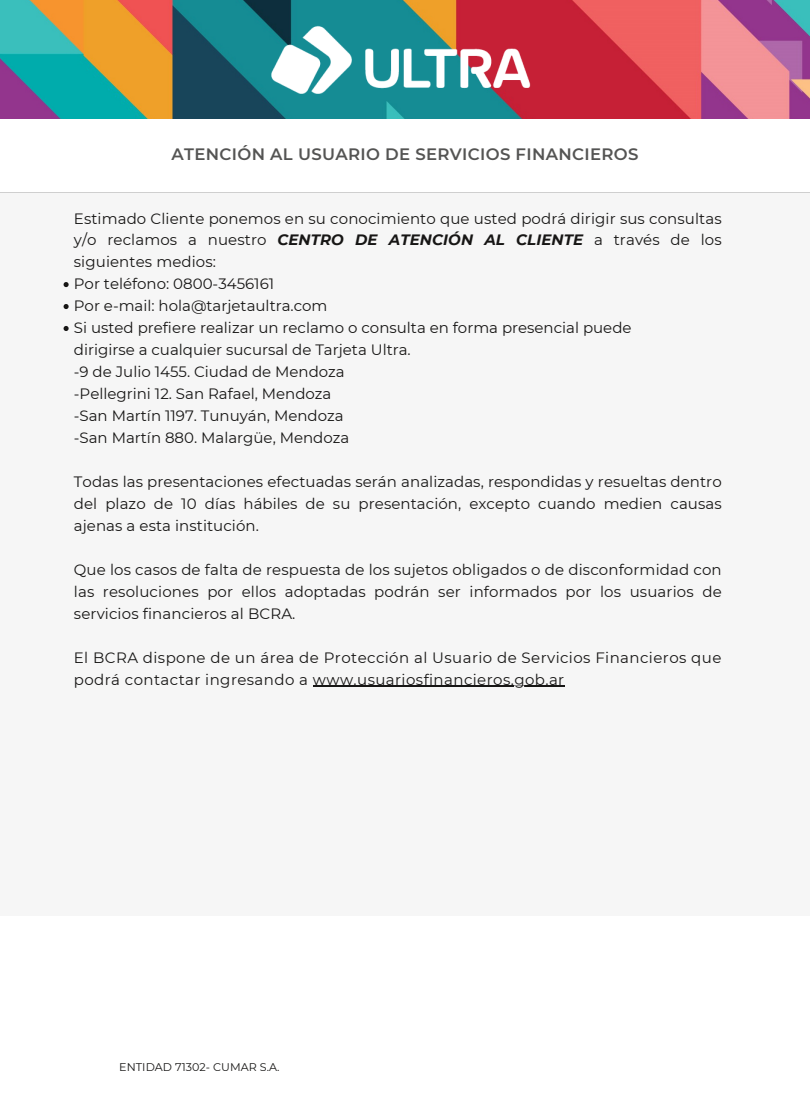
<style>
.page{position:relative;width:810px;height:1113px;background:#fff}
.page>*{position:absolute;margin:0;border:0;box-sizing:border-box;transform-origin:0 0}
.t1{font:600 16.5px "Montserrat";letter-spacing:.02em;color:#545453}
.t2{font:15px/21.9px "Montserrat";letter-spacing:.005em;color:#171615;text-align:justify}
.t3{font:15px/21.9px "Montserrat";letter-spacing:.03em;color:#171615}
.t4{font:11.18px "Montserrat";letter-spacing:.005em;color:#171615}
.s1{font-weight:700;font-style:italic}
</style>
<div class="page">
<svg style="left:64px;top:282px;width:5px;height:5px"></svg>
<svg style="left:64px;top:304px;width:5px;height:5px"></svg>
<svg style="left:64px;top:326px;width:5px;height:5px"></svg>
<hr style="left:313px;top:685px;width:252px;height:1px;background:#171615">
<img style="left:0;top:0;width:810px;height:118px">
<img style="left:150px;top:10px;width:506px;height:95px">
<p class="t1" style="left:172px;top:144px;width:468px">ATENCIÓN AL USUARIO DE SERVICIOS FINANCIEROS</p>
<p class="t2" style="left:74px;top:207px;width:649px">Estimado Cliente ponemos en su conocimiento que usted podrá dirigir sus consultas y/o reclamos a nuestro <span class="s1">CENTRO DE ATENCIÓN AL CLIENTE</span> a través de los siguientes medios:</p>
<p class="t2" style="left:74px;top:273px;width:202px">Por teléfono: 0800-3456161</p>
<p class="t2" style="left:74px;top:295px;width:255px">Por e-mail: hola@tarjetaultra.com</p>
<p class="t2" style="left:74px;top:317px;width:559px">Si usted prefiere realizar un reclamo o consulta en forma presencial puede</p>
<p class="t2" style="left:74px;top:339px;width:338px">dirigirse a cualquier sucursal de Tarjeta Ultra.</p>
<p class="t2" style="left:74px;top:361px;width:272px">-9 de Julio 1455. Ciudad de Mendoza</p>
<p class="t2" style="left:74px;top:383px;width:259px">-Pellegrini 12. San Rafael, Mendoza</p>
<p class="t2" style="left:74px;top:404px;width:271px">-San Martín 1197. Tunuyán, Mendoza</p>
<p class="t2" style="left:74px;top:426px;width:277px">-San Martín 880. Malargüe, Mendoza</p>
<p class="t2" style="left:74px;top:470px;width:649px">Todas las presentaciones efectuadas serán analizadas, respondidas y resueltas dentro del plazo de 10 días hábiles de su presentación, excepto cuando medien causas ajenas a esta institución.</p>
<p class="t2" style="left:74px;top:558px;width:649px">Que los casos de falta de respuesta de los sujetos obligados o de disconformidad con las resoluciones por ellos adoptadas podrán ser informados por los usuarios de servicios financieros al BCRA.</p>
<p class="t3" style="left:74px;top:646px;width:649px">El BCRA dispone de un área de Protección al Usuario de Servicios Financieros que podrá contactar ingresando a www.usuariosfinancieros.gob.ar</p>
<p class="t4" style="left:119px;top:1059px;width:162px">ENTIDAD 71302- CUMAR S.A.</p>
</div>
